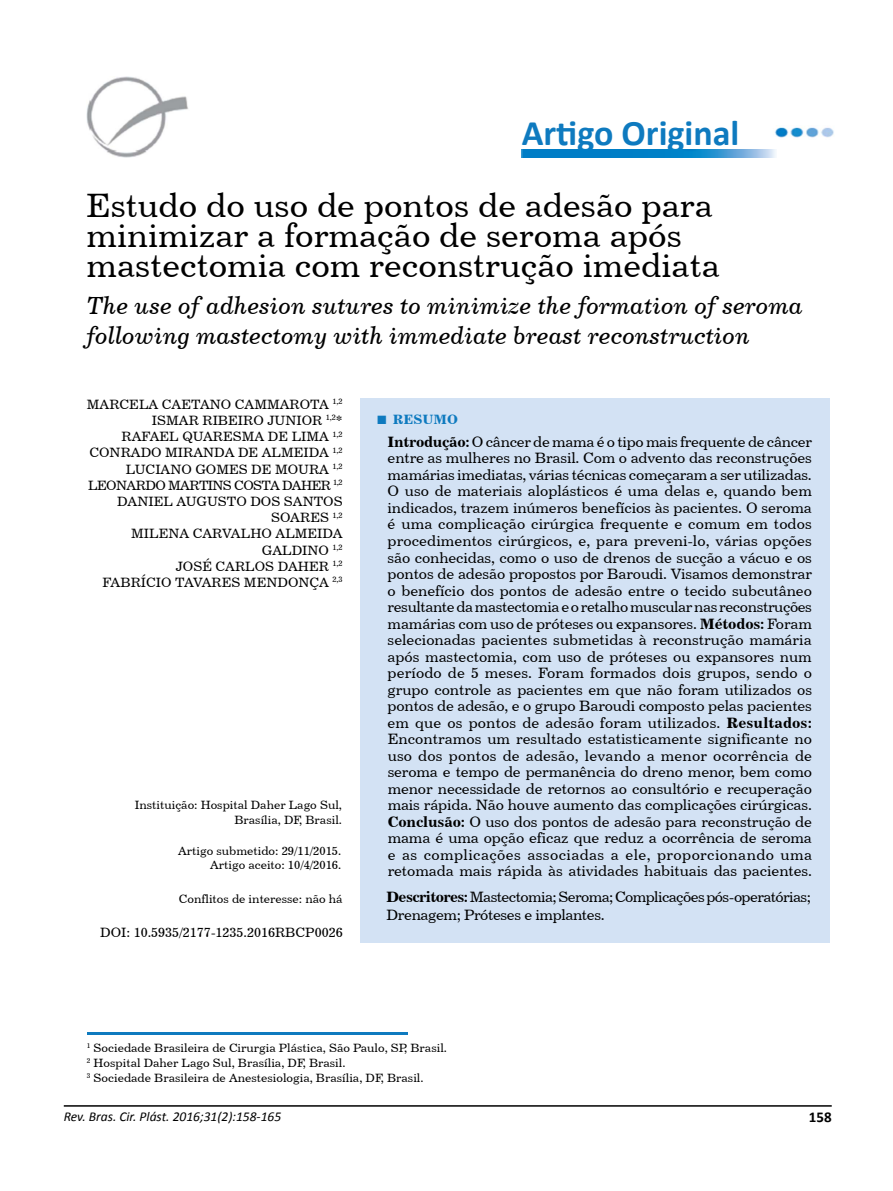
<style>
.page{position:relative;width:893px;height:1191px;background:#fff}
.page>*{position:absolute;margin:0;border:0;box-sizing:border-box;transform-origin:0 0}
.t1{font:700 36px "Calibri";color:#0e7abf}
.t2{font:33.75px/30px "Century 731 BT Roman A";color:#000}
.t3{font:24.75px/30px "Century 731 BT Italic A";color:#000}
.t4{font:15px/16.5px "Century 731 BT Roman A";letter-spacing:-.025em;color:#000;text-align:justify}
.t5{font:700 15px "Calibri";color:#000}
.t6{font:13.5px/16.2px "Century 731 BT Roman A";color:#000;text-align:right}
.t7{font:italic 13.5px "Calibri";color:#000}
.t8{font:13.5px "Century 731 BT Bold A";color:#0e7abf}
.t9{font:12px/14.4px "Century 731 BT Roman A";color:#000;text-align:right}
.s1{font-family:"Times New Roman";font-weight:700;font-size:18px}
.s2{font-family:"Century 731 BT Bold A"}
</style>
<div class="page">
<hr style="left:64px;top:1105px;width:768px;height:1px;background:#000">
<img style="left:775px;top:127px;width:59px;height:11px">
<img style="left:521px;top:150px;width:255px;height:7px">
<img style="left:87px;top:77px;width:101px;height:81px">
<div style="left:360px;top:398px;width:470px;height:545px;background:#d3e2f4"></div>
<hr style="left:87px;top:1032px;width:320px;height:3px;background:#0e7abf">
<h1 class="t1" style="left:522px;top:111px;width:219px">Artigo Original</h1>
<h2 class="t2" style="left:86px;top:189px;width:635px">Estudo do uso de pontos de adesão para minimizar a formação de seroma após mastectomia com reconstrução imediata</h2>
<h3 class="t3" style="left:87px;top:290px;width:718px">The use of adhesion sutures to minimize the formation of seroma following mastectomy with immediate breast reconstruction</h3>
<p class="t6" style="left:87px;top:396px;width:257px">MARCELA CAETANO CAMMAROTA <sup>1,2<br></sup>ISMAR RIBEIRO JUNIOR <sup>1,2</sup>*<br>RAFAEL QUARESMA DE LIMA <sup>1,2<br></sup>CONRADO MIRANDA DE ALMEIDA <sup>1,2<br></sup>LUCIANO GOMES DE MOURA <sup>1,2<br></sup>LEONARDO MARTINS COSTA DAHER <sup>1,2<br></sup>DANIEL AUGUSTO DOS SANTOS<br>SOARES <sup>1,2<br></sup>MILENA CARVALHO ALMEIDA<br>GALDINO <sup>1,2<br></sup>JOSÉ CARLOS DAHER <sup>1,2<br></sup>FABRÍCIO TAVARES MENDONÇA <sup>2,3</sup></p>
<p class="t9" style="left:135px;top:797px;width:209px">Instituição: Hospital Daher Lago Sul,<br>Brasília, DF, Brasil.</p>
<p class="t9" style="left:178px;top:843px;width:165px">Artigo submetido: 29/11/2015.<br>Artigo aceito: 10/4/2016.</p>
<p class="t9" style="left:179px;top:891px;width:165px">Conflitos de interesse: não há</p>
<p class="t6" style="left:100px;top:924px;width:244px">DOI: 10.5935/2177-1235.2016RBCP0026</p>
<p class="t8" style="left:376px;top:411px;width:83px"><span class="s1">■</span> RESUMO</p>
<p class="t4" style="left:388px;top:433px;width:426px"><span class="s2">Introdução:</span> O câncer de mama é o tipo mais frequente de câncer entre as mulheres no Brasil. Com o advento das reconstruções mamárias imediatas, várias técnicas começaram a ser utilizadas.<br>O uso de materiais aloplásticos é uma delas e, quando bem indicados, trazem inúmeros benefícios às pacientes. O seroma é uma complicação cirúrgica frequente e comum em todos procedimentos cirúrgicos, e, para preveni-lo, várias opções são conhecidas, como o uso de drenos de sucção a vácuo e os pontos de adesão propostos por Baroudi. Visamos demonstrar o benefício dos pontos de adesão entre o tecido subcutâneo resultante da mastectomia e o retalho muscular nas reconstruções mamárias com uso de próteses ou expansores. <span class="s2">Métodos:</span> Foram selecionadas pacientes submetidas à reconstrução mamária após mastectomia, com uso de próteses ou expansores num período de 5 meses. Foram formados dois grupos, sendo o grupo controle as pacientes em que não foram utilizados os pontos de adesão, e o grupo Baroudi composto pelas pacientes em que os pontos de adesão foram utilizados. <span class="s2">Resultados:<br></span>Encontramos um resultado estatisticamente significante no uso dos pontos de adesão, levando a menor ocorrência de seroma e tempo de permanência do dreno menor, bem como menor necessidade de retornos ao consultório e recuperação mais rápida. Não houve aumento das complicações cirúrgicas.<br><span class="s2">Conclusão:</span> O uso dos pontos de adesão para reconstrução de mama é uma opção eficaz que reduz a ocorrência de seroma e as complicações associadas a ele, proporcionando uma retomada mais rápida às atividades habituais das pacientes.</p>
<p class="t4" style="left:387px;top:887px;width:426px;line-height:18px"><span class="s2">Descritores:</span> Mastectomia; Seroma; Complicações pós-operatórias;<br>Drenagem; Próteses e implantes.</p>
<p class="t9" style="left:87px;top:1040px;width:362px;line-height:15px;text-align:left"><sup>1</sup> Sociedade Brasileira de Cirurgia Plástica, São Paulo, SP, Brasil.<br><sup>2</sup> Hospital Daher Lago Sul, Brasília, DF, Brasil.<br><sup>3</sup> Sociedade Brasileira de Anestesiologia, Brasília, DF, Brasil.</p>
<p class="t7" style="left:64px;top:1107px;width:219px">Rev. Bras. Cir. Plást. 2016;31(2):158-165</p>
<p class="t5" style="left:809px;top:1108px;width:24px">158</p>
</div>
